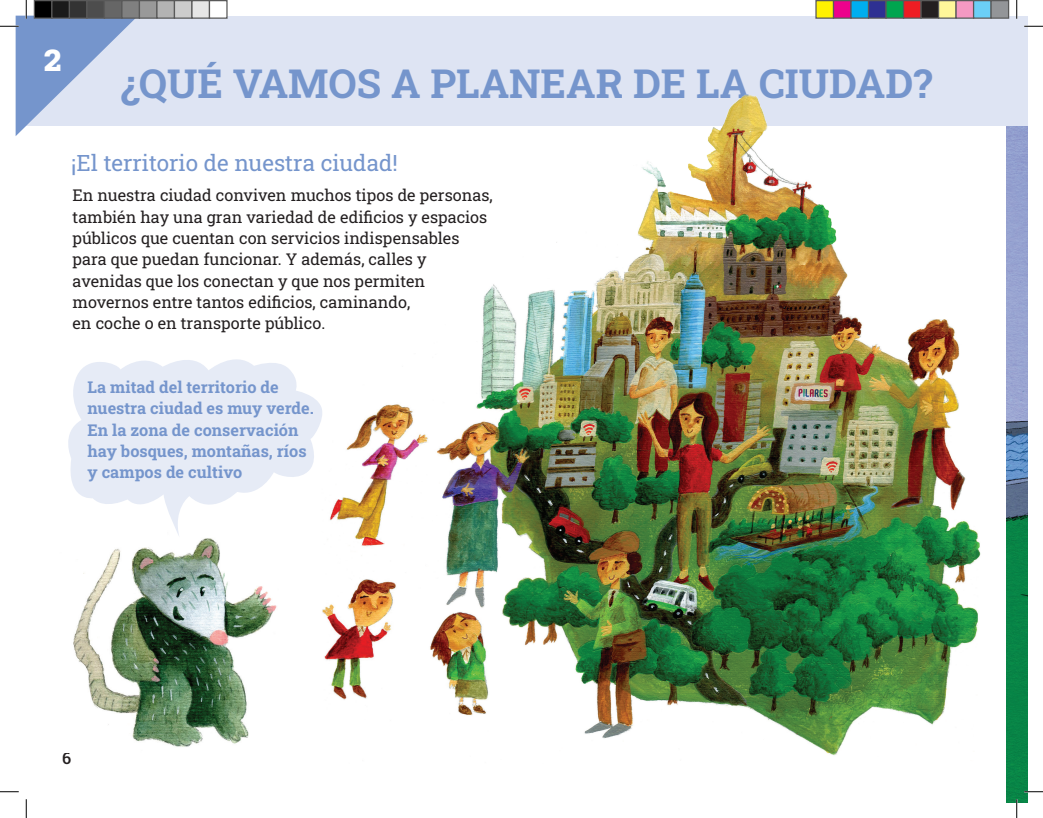
<style>
.page{position:relative;width:1043px;height:818px;background:#fff}
.page>*{position:absolute;margin:0;border:0;box-sizing:border-box;transform-origin:0 0}
.t1{font:700 40px "Roboto Slab";color:#7595cc}
.t2{font:700 37.5px "Roboto Slab";color:#fff}
.t3{font:22.5px "Roboto Slab";color:#7595cc}
.t4{font:16.25px/21.2px "Roboto Slab";color:#231f20}
.t5{font:700 16.25px/21.2px "Roboto Slab";color:#7595cc}
.t6{font:500 16.25px "Roboto Slab";color:#231f20}
</style>
<div class="page">
<img style="left:1006px;top:126px;width:21px;height:676px">
<div style="left:16px;top:16px;width:1011px;height:110px;background:#dee4f3"></div>
<img style="left:73px;top:538px;width:204px;height:209px">
<img style="left:322px;top:95px;width:659px;height:661px">
<svg style="left:68px;top:349px;width:258px;height:188px;fill:#e6ebf6"></svg>
<svg style="left:1024px;top:25px;width:18px;height:2px"></svg>
<svg style="left:0;top:791px;width:19px;height:1px"></svg>
<svg style="left:1024px;top:790px;width:18px;height:2px"></svg>
<svg style="left:0;top:0;width:135px;height:136px"></svg>
<svg style="left:25px;top:799px;width:2px;height:19px"></svg>
<svg style="left:1016px;top:0;width:1px;height:19px"></svg>
<svg style="left:1015px;top:799px;width:2px;height:19px"></svg>
<div style="left:34px;top:1px;width:18px;height:17px;background:#000"></div>
<div style="left:34px;top:0;width:18px;height:19px;border:1px solid #595959"></div>
<div style="left:52px;top:1px;width:17px;height:17px;background:#1a1a1a"></div>
<div style="left:51px;top:0;width:19px;height:19px;border:1px solid #595959"></div>
<div style="left:69px;top:1px;width:18px;height:17px;background:#333"></div>
<div style="left:69px;top:0;width:19px;height:19px;border:1px solid #595959"></div>
<div style="left:87px;top:1px;width:17px;height:17px;background:#4d4d4d"></div>
<div style="left:86px;top:0;width:19px;height:19px;border:1px solid #595959"></div>
<div style="left:104px;top:1px;width:18px;height:17px;background:#666"></div>
<div style="left:104px;top:0;width:18px;height:19px;border:1px solid #595959"></div>
<div style="left:122px;top:1px;width:17px;height:17px;background:#808080"></div>
<div style="left:121px;top:0;width:19px;height:19px;border:1px solid #595959"></div>
<div style="left:139px;top:1px;width:18px;height:17px;background:#999"></div>
<div style="left:139px;top:0;width:19px;height:19px;border:1px solid #595959"></div>
<div style="left:157px;top:1px;width:17px;height:17px;background:#b3b3b3"></div>
<div style="left:156px;top:0;width:19px;height:19px;border:1px solid #595959"></div>
<div style="left:174px;top:1px;width:18px;height:17px;background:#ccc"></div>
<div style="left:174px;top:0;width:18px;height:19px;border:1px solid #595959"></div>
<div style="left:192px;top:1px;width:17px;height:17px;background:#e6e6e6"></div>
<div style="left:191px;top:0;width:19px;height:19px;border:1px solid #595959"></div>
<div style="left:209px;top:1px;width:18px;height:17px;background:#fff"></div>
<div style="left:209px;top:0;width:19px;height:19px;border:1px solid #595959"></div>
<div style="left:816px;top:1px;width:17px;height:17px;background:#fff101"></div>
<div style="left:815px;top:0;width:19px;height:19px;border:1px solid #595959"></div>
<div style="left:833px;top:1px;width:18px;height:17px;background:#ed028c"></div>
<div style="left:832px;top:0;width:19px;height:19px;border:1px solid #595959"></div>
<div style="left:851px;top:1px;width:17px;height:17px;background:#00aeef"></div>
<div style="left:850px;top:0;width:19px;height:19px;border:1px solid #595959"></div>
<div style="left:868px;top:1px;width:18px;height:17px;background:#2e3092"></div>
<div style="left:868px;top:0;width:18px;height:19px;border:1px solid #595959"></div>
<div style="left:886px;top:1px;width:17px;height:17px;background:#00a54f"></div>
<div style="left:885px;top:0;width:19px;height:19px;border:1px solid #595959"></div>
<div style="left:903px;top:1px;width:18px;height:17px;background:#ee1d23"></div>
<div style="left:902px;top:0;width:19px;height:19px;border:1px solid #595959"></div>
<div style="left:921px;top:1px;width:17px;height:17px;background:#231f20"></div>
<div style="left:920px;top:0;width:19px;height:19px;border:1px solid #595959"></div>
<div style="left:938px;top:1px;width:18px;height:17px;background:#fff79a"></div>
<div style="left:938px;top:0;width:18px;height:19px;border:1px solid #595959"></div>
<div style="left:956px;top:1px;width:17px;height:17px;background:#f499c2"></div>
<div style="left:955px;top:0;width:19px;height:19px;border:1px solid #595959"></div>
<div style="left:973px;top:1px;width:18px;height:17px;background:#6bcff6"></div>
<div style="left:972px;top:0;width:19px;height:19px;border:1px solid #595959"></div>
<div style="left:991px;top:1px;width:17px;height:17px;background:#939598"></div>
<div style="left:990px;top:0;width:19px;height:19px;border:1px solid #595959"></div>
<p class="t2" style="left:43px;top:32px;width:21px">2</p>
<p class="t1" style="left:120px;top:56px;width:813px">¿QUÉ VAMOS A PLANEAR DE LA CIUDAD?</p>
<p class="t3" style="left:71px;top:147px;width:328px">¡El territorio de nuestra ciudad!</p>
<p class="t4" style="left:73px;top:184px;width:422px">En nuestra ciudad conviven muchos tipos de personas, también hay una gran variedad de edificios y espacios</p>
<p class="t4" style="left:73px;top:227px;width:388px">públicos que cuentan con servicios indispensables</p>
<p class="t4" style="left:73px;top:248px;width:355px">para que puedan funcionar. Y además, calles y</p>
<p class="t4" style="left:73px;top:269px;width:354px">avenidas que los conectan y que nos permiten</p>
<p class="t4" style="left:73px;top:291px;width:339px">movernos entre tantos edificios, caminando,</p>
<p class="t4" style="left:73px;top:312px;width:254px">en coche o en transporte público.</p>
<p class="t5" style="left:88px;top:376px;width:228px">La mitad del territorio de nuestra ciudad es muy verde.<br>En la zona de conservación hay bosques, montañas, ríos y campos de cultivo</p>
<p class="t6" style="left:62px;top:746px;width:11px">6</p>
</div>
